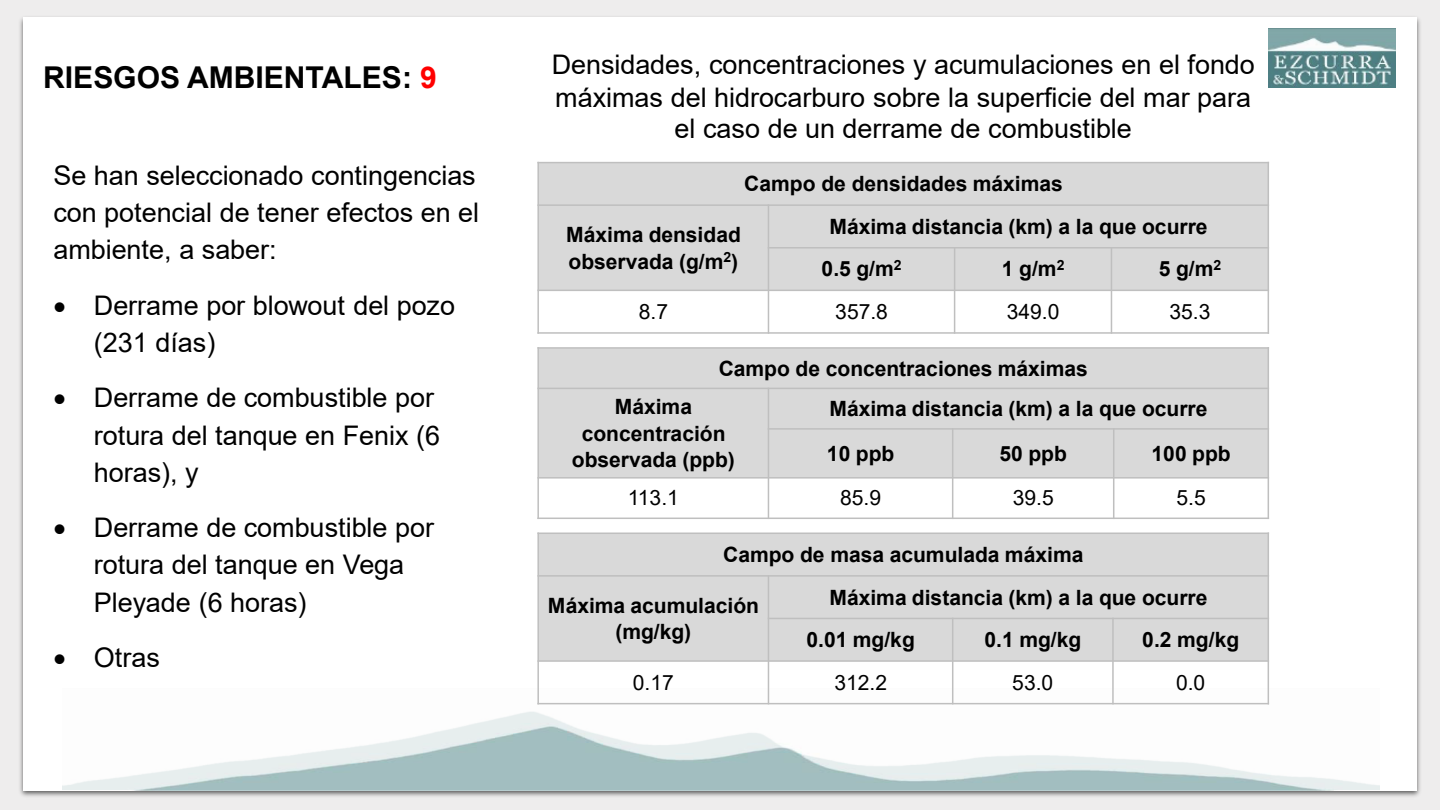
<style>
.page{position:relative;width:1440px;height:810px;background:#eeeded}
.page>*{position:absolute;margin:0;border:0;box-sizing:border-box;transform-origin:0 0}
.t1{font:700 30px "Arial";color:#000}
.t2{font:27px/37.2px "Arial";color:#000}
.t3{font:700 21.15px "Arial";color:#000}
.t4{font:21.15px "Arial";color:#000}
.t5{font:700 21px/26.7px "Arial";color:#000}
.t6{font:21px "Arial";color:#000}
.s1{color:#f00}
</style>
<div class="page">
<div style="left:23px;top:18px;width:1394px;height:773px;background:#fff"></div>
<img style="left:63px;top:704px;width:1317px;height:87px">
<img style="left:1268px;top:29px;width:128px;height:58px">
<div style="left:538px;top:533px;width:730px;height:43px;background:#d9d9d9"></div>
<div style="left:538px;top:576px;width:230px;height:85px;background:#d9d9d9"></div>
<div style="left:768px;top:576px;width:500px;height:42px;background:#d9d9d9"></div>
<div style="left:768px;top:618px;width:185px;height:43px;background:#d9d9d9"></div>
<div style="left:953px;top:618px;width:160px;height:43px;background:#d9d9d9"></div>
<div style="left:1113px;top:618px;width:155px;height:43px;background:#d9d9d9"></div>
<hr style="left:768px;top:575px;width:1px;height:129px;background:#bfbfbf">
<hr style="left:952px;top:618px;width:1px;height:86px;background:#bfbfbf">
<hr style="left:1112px;top:618px;width:2px;height:86px;background:#bfbfbf">
<hr style="left:537px;top:575px;width:732px;height:2px;background:#bfbfbf">
<hr style="left:768px;top:618px;width:501px;height:1px;background:#bfbfbf">
<hr style="left:537px;top:660px;width:732px;height:2px;background:#bfbfbf">
<hr style="left:537px;top:533px;width:2px;height:171px;background:#bfbfbf">
<hr style="left:1268px;top:533px;width:1px;height:171px;background:#bfbfbf">
<hr style="left:537px;top:533px;width:732px;height:1px;background:#bfbfbf">
<hr style="left:537px;top:703px;width:732px;height:1px;background:#bfbfbf">
<div style="left:538px;top:348px;width:730px;height:40px;background:#d9d9d9"></div>
<div style="left:538px;top:388px;width:230px;height:90px;background:#d9d9d9"></div>
<div style="left:768px;top:388px;width:500px;height:41px;background:#d9d9d9"></div>
<div style="left:768px;top:429px;width:185px;height:49px;background:#d9d9d9"></div>
<div style="left:953px;top:429px;width:161px;height:49px;background:#d9d9d9"></div>
<div style="left:1114px;top:429px;width:154px;height:49px;background:#d9d9d9"></div>
<hr style="left:768px;top:388px;width:1px;height:131px;background:#bfbfbf">
<hr style="left:952px;top:428px;width:1px;height:91px;background:#bfbfbf">
<hr style="left:1113px;top:428px;width:1px;height:91px;background:#bfbfbf">
<hr style="left:537px;top:388px;width:732px;height:1px;background:#bfbfbf">
<hr style="left:768px;top:428px;width:501px;height:2px;background:#bfbfbf">
<hr style="left:537px;top:477px;width:732px;height:2px;background:#bfbfbf">
<hr style="left:537px;top:347px;width:2px;height:172px;background:#bfbfbf">
<hr style="left:1268px;top:347px;width:1px;height:172px;background:#bfbfbf">
<hr style="left:537px;top:347px;width:732px;height:2px;background:#bfbfbf">
<hr style="left:537px;top:518px;width:732px;height:1px;background:#bfbfbf">
<div style="left:538px;top:163px;width:730px;height:42px;background:#d9d9d9"></div>
<div style="left:538px;top:205px;width:230px;height:85px;background:#d9d9d9"></div>
<div style="left:768px;top:205px;width:500px;height:43px;background:#d9d9d9"></div>
<div style="left:768px;top:248px;width:187px;height:42px;background:#d9d9d9"></div>
<div style="left:955px;top:248px;width:156px;height:42px;background:#d9d9d9"></div>
<div style="left:1111px;top:248px;width:157px;height:42px;background:#d9d9d9"></div>
<hr style="left:768px;top:204px;width:1px;height:130px;background:#bfbfbf">
<hr style="left:954px;top:247px;width:1px;height:87px;background:#bfbfbf">
<hr style="left:1111px;top:247px;width:1px;height:87px;background:#bfbfbf">
<hr style="left:537px;top:204px;width:732px;height:2px;background:#bfbfbf">
<hr style="left:768px;top:247px;width:501px;height:2px;background:#bfbfbf">
<hr style="left:537px;top:290px;width:732px;height:1px;background:#bfbfbf">
<hr style="left:537px;top:162px;width:2px;height:172px;background:#bfbfbf">
<hr style="left:1268px;top:162px;width:1px;height:172px;background:#bfbfbf">
<hr style="left:537px;top:162px;width:732px;height:1px;background:#bfbfbf">
<hr style="left:537px;top:332px;width:732px;height:2px;background:#bfbfbf">
<p class="t1" style="left:43px;top:56px;width:395px">RIESGOS AMBIENTALES: <span class="s1">9</span></p>
<p class="t2" style="left:53px;top:157px;width:427px">Se han seleccionado contingencias con potencial de tener efectos en el ambiente, a saber:</p>
<p class="t2" style="left:94px;top:286px;width:363px;text-indent:-40px">• Derrame por blowout del pozo (231 días)</p>
<p class="t2" style="left:94px;top:379px;width:348px;text-indent:-40px">• Derrame de combustible por rotura del tanque en Fenix (6 horas), y</p>
<p class="t2" style="left:94px;top:509px;width:342px;text-indent:-40px">• Derrame de combustible por rotura del tanque en Vega<br>Pleyade (6 horas)</p>
<p class="t2" style="left:53px;top:639px;width:108px">• Otras</p>
<p class="t2" style="left:552px;top:49px;width:705px;line-height:32.1px;text-align:center">Densidades, concentraciones y acumulaciones en el fondo máximas del hidrocarburo sobre la superficie del mar para el caso de un derrame de combustible</p>
<p class="t5" style="left:744px;top:171px;width:320px">Campo de densidades máximas</p>
<p class="t5" style="left:566px;top:221px;width:176px">Máxima densidad observada (g/m<sup>2</sup>)</p>
<p class="t3" style="left:829px;top:211px;width:380px">Máxima distancia (km) a la que ocurre</p>
<p class="t5" style="left:822px;top:256px;width:82px">0.5 g/m<sup>2</sup></p>
<p class="t5" style="left:1002px;top:256px;width:64px">1 g/m<sup>2</sup></p>
<p class="t5" style="left:1159px;top:256px;width:64px">5 g/m<sup>2</sup></p>
<p class="t6" style="left:639px;top:297px;width:31px">8.7</p>
<p class="t6" style="left:835px;top:297px;width:54px">357.8</p>
<p class="t6" style="left:1007px;top:297px;width:54px">349.0</p>
<p class="t6" style="left:1169px;top:297px;width:43px">35.3</p>
<p class="t5" style="left:719px;top:355px;width:371px">Campo de concentraciones máximas</p>
<p class="t5" style="left:572px;top:393px;width:164px;text-align:center">Máxima concentración observada (ppb)</p>
<p class="t5" style="left:827px;top:387px;width:382px;line-height:44.7px">Máxima distancia (km) a la que ocurre<br>10 ppb</p>
<p class="t5" style="left:1000px;top:440px;width:69px">50 ppb</p>
<p class="t5" style="left:1152px;top:440px;width:81px">100 ppb</p>
<p class="t4" style="left:628px;top:483px;width:53px">113.1</p>
<p class="t4" style="left:840px;top:483px;width:43px">85.9</p>
<p class="t4" style="left:1013px;top:483px;width:43px">39.5</p>
<p class="t4" style="left:1176px;top:483px;width:31px">5.5</p>
<p class="t3" style="left:723px;top:540px;width:362px">Campo de masa acumulada máxima</p>
<p class="t3" style="left:548px;top:590px;width:213px">Máxima acumulación</p>
<p class="t5" style="left:615px;top:619px;width:77px">(mg/kg)</p>
<p class="t5" style="left:806px;top:576px;width:403px;line-height:42.6px;text-indent:23px">Máxima distancia (km) a la que ocurre<br>0.01 mg/kg</p>
<p class="t5" style="left:984px;top:627px;width:99px">0.1 mg/kg</p>
<p class="t5" style="left:1142px;top:627px;width:98px">0.2 mg/kg</p>
<p class="t6" style="left:633px;top:668px;width:43px">0.17</p>
<p class="t6" style="left:834px;top:668px;width:54px">312.2</p>
<p class="t6" style="left:1012px;top:668px;width:43px">53.0</p>
<p class="t6" style="left:1176px;top:668px;width:31px">0.0</p>
</div>
